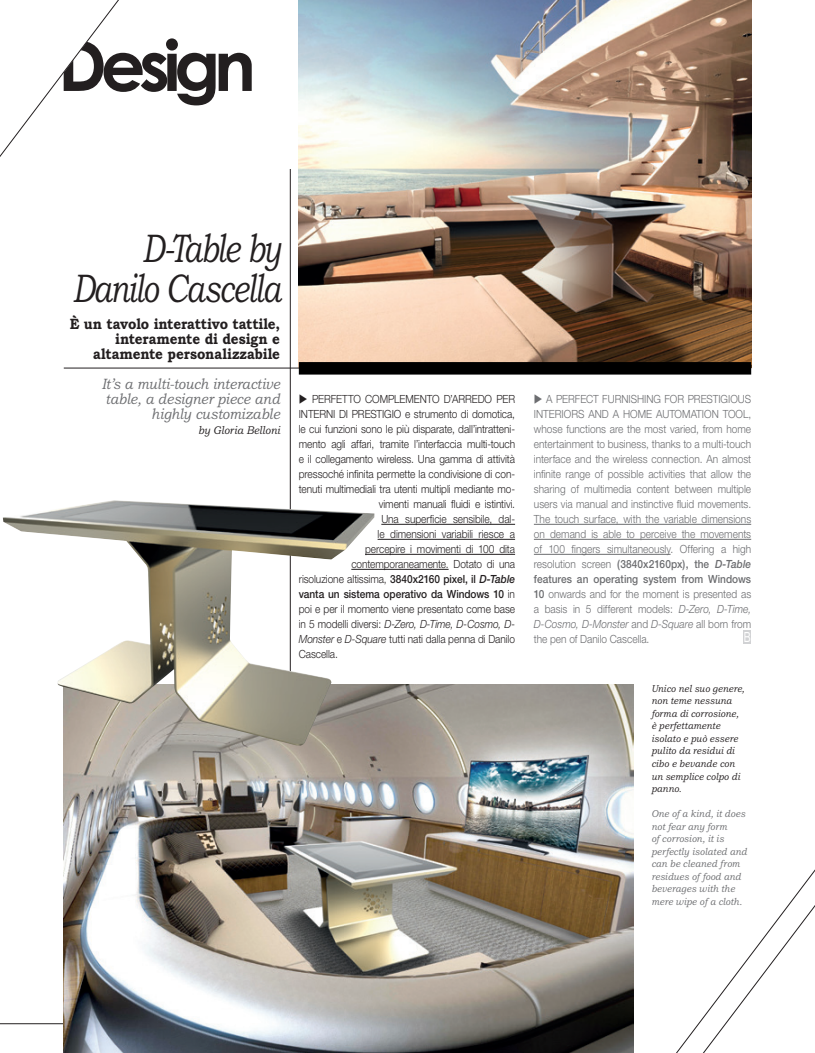
<style>
.page{position:relative;width:815px;height:1053px;background:#fff}
.page>*{position:absolute;margin:0;border:0;box-sizing:border-box;transform-origin:0 0}
.t1{font:700 70px "Century Gothic";letter-spacing:-.09em;color:#231f20}
.t2{font:italic 40px "Bookman Old Style";letter-spacing:-.04em;color:#231f20;scale:.75 1}
.t3{font:700 15px/15px "Bookman Old Style";letter-spacing:-.005em;color:#231f20;text-align:right;scale:.9 1}
.t4{font:italic 15px/15px "Bookman Old Style";color:#6c6d70;text-align:right;scale:.9 1}
.t5{font:14.12px "Volvo Sans";color:#fff;scale:.71 1}
.t6{font:300 11.25px/15px "Helvetica Neue";color:#6c6d70;text-align:justify;scale:.9 1}
.t7{font:300 11.25px "Helvetica Neue";letter-spacing:-.005em;color:#231f20;scale:.9 1}
.t8{font:italic 300 11.25px "Helvetica Neue";letter-spacing:-.01em;color:#231f20;scale:.9 1}
.t9{font:500 11.25px "Helvetica Neue";letter-spacing:-.005em;color:#231f20;scale:.9 1}
.t10{font:italic 11.25px "Bookman Old Style";letter-spacing:.015em;color:#231f20;scale:.9 1}
.t11{font:italic 10px/12.5px "Bookman Old Style";letter-spacing:.015em;color:#231f20;scale:.9 1}
.t12{font:italic 10px/12.5px "Bookman Old Style";letter-spacing:.015em;color:#6c6d70;scale:.9 1}
.s1{font-weight:500}
.s2{font-weight:500;font-style:italic}
.s3{font-weight:300}
.s4{font-style:normal}
.s5{font-style:italic}
</style>
<div class="page">
<svg style="left:676px;top:869px;width:139px;height:183px"></svg>
<svg style="left:60px;top:1012px;width:4px;height:40px"></svg>
<hr style="left:0;top:1023px;width:212px;height:1px;background:#231f20">
<svg style="left:0;top:0;width:119px;height:157px"></svg>
<img style="left:299px;top:0;width:452px;height:362px">
<hr style="left:290px;top:169px;width:1px;height:875px;background:#231f20">
<hr style="left:381px;top:524px;width:134px;height:1px;background:#231f20">
<hr style="left:378px;top:539px;width:137px;height:1px;background:#231f20">
<hr style="left:365px;top:554px;width:150px;height:1px;background:#231f20">
<hr style="left:351px;top:569px;width:98px;height:1px;background:#231f20">
<hr style="left:534px;top:524px;width:217px;height:1px;background:#6c6d70">
<hr style="left:534px;top:539px;width:217px;height:1px;background:#6c6d70">
<hr style="left:534px;top:554px;width:137px;height:1px;background:#6c6d70">
<hr style="left:64px;top:368px;width:687px;height:1px;background:#231f20">
<div style="left:299px;top:362px;width:452px;height:12px;background:#000"></div>
<div style="left:743px;top:630px;width:8px;height:13px;background:#d1d2d4"></div>
<img style="left:64px;top:684px;width:570px;height:368px">
<img style="left:3px;top:500px;width:371px;height:247px">
<h1 class="t1" style="left:58px;top:22px;width:200px">Design</h1>
<p class="t2" style="left:142px;top:227px;width:187px">D-Table by</p>
<p class="t2" style="left:72px;top:267px;width:280px">Danilo Cascella</p>
<p class="t3" style="left:70px;top:316px;width:235px">È un tavolo interattivo tattile, interamente di design e altamente personalizzabile</p>
<p class="t4" style="left:102px;top:377px;width:200px">It’s a multi-touch interactive table, a designer piece and highly customizable</p>
<p class="t10" style="left:198px;top:424px;width:93px">by Gloria Belloni</p>
<p class="t7" style="left:299px;top:392px;width:242px">◆ PERFETTO COMPLEMENTO D’ARREDO PER</p>
<p class="t7" style="left:299px;top:407px;width:242px">INTERNI DI PRESTIGIO e strumento di domotica,</p>
<p class="t7" style="left:299px;top:422px;width:242px">le cui funzioni sono le più disparate, dall’intratteni-</p>
<p class="t7" style="left:299px;top:437px;width:242px">mento agli affari, tramite l’interfaccia multi-touch</p>
<p class="t7" style="left:299px;top:452px;width:242px">e il collegamento wireless. Una gamma di attività</p>
<p class="t7" style="left:299px;top:467px;width:242px">pressoché infinita permette la condivisione di con-</p>
<p class="t7" style="left:299px;top:482px;width:242px">tenuti multimediali tra utenti multipli mediante mo-</p>
<p class="t7" style="left:379px;top:497px;width:153px">vimenti manuali fluidi e istintivi.</p>
<p class="t7" style="left:381px;top:512px;width:150px">Una superficie sensibile, dal-</p>
<p class="t7" style="left:378px;top:527px;width:154px">le dimensioni variabili riesce a</p>
<p class="t7" style="left:365px;top:542px;width:168px">percepire i movimenti di 100 dita</p>
<p class="t7" style="left:351px;top:557px;width:183px">contemporaneamente. Dotato di una</p>
<p class="t7" style="left:299px;top:572px;width:242px">risoluzione altissima, <span class="s1">3840x2160 pixel, il</span> <span class="s2">D-Table</span></p>
<p class="t9" style="left:299px;top:587px;width:242px">vanta un sistema operativo da Windows 10 <span class="s3">in</span></p>
<p class="t7" style="left:299px;top:602px;width:242px">poi e per il momento viene presentato come base</p>
<p class="t8" style="left:299px;top:617px;width:242px"><span class="s4">in 5 modelli diversi:</span> D-Zero, D-Time, D-Cosmo, D-</p>
<p class="t7" style="left:299px;top:632px;width:242px"><span class="s5">Monster</span> e <span class="s5">D-Square</span> tutti nati dalla penna di Danilo</p>
<p class="t7" style="left:299px;top:647px;width:45px">Cascella.</p>
<p class="t6" style="left:534px;top:391px;width:243px">◆ A PERFECT FURNISHING FOR PRESTIGIOUS INTERIORS AND A HOME AUTOMATION TOOL, whose functions are the most varied, from home entertainment to business, thanks to a multi-touch interface and the wireless connection. An almost infinite range of possible activities that allow the sharing of multimedia content between multiple users via manual and instinctive fluid movements.<br>The touch surface, with the variable dimensions on demand is able to perceive the movements of 100 fingers simultaneously. Offering a high resolution screen <span class="s1">(3840x2160px), the</span> <span class="s2">D-Table </span><span class="s1">features an operating system from Windows 10</span> onwards and for the moment is presented as a basis in 5 different models: <span class="s5">D-Zero, D-Time, D-Cosmo, D-Monster</span> and <span class="s5">D-Square</span> all born from the pen of Danilo Cascella.</p>
<p class="t5" style="left:744px;top:628px;width:11px">B</p>
<p class="t11" style="left:651px;top:682px;width:105px">Unico nel suo genere, non teme nessuna forma di corrosione, è perfettamente isolato e può essere pulito da residui di cibo e bevande con un semplice colpo di panno.</p>
<p class="t12" style="left:651px;top:807px;width:108px">One of a kind, it does not fear any form<br>of corrosion, it is perfectly isolated and can be cleaned from residues of food and beverages with the mere wipe of a cloth.</p>
</div>
